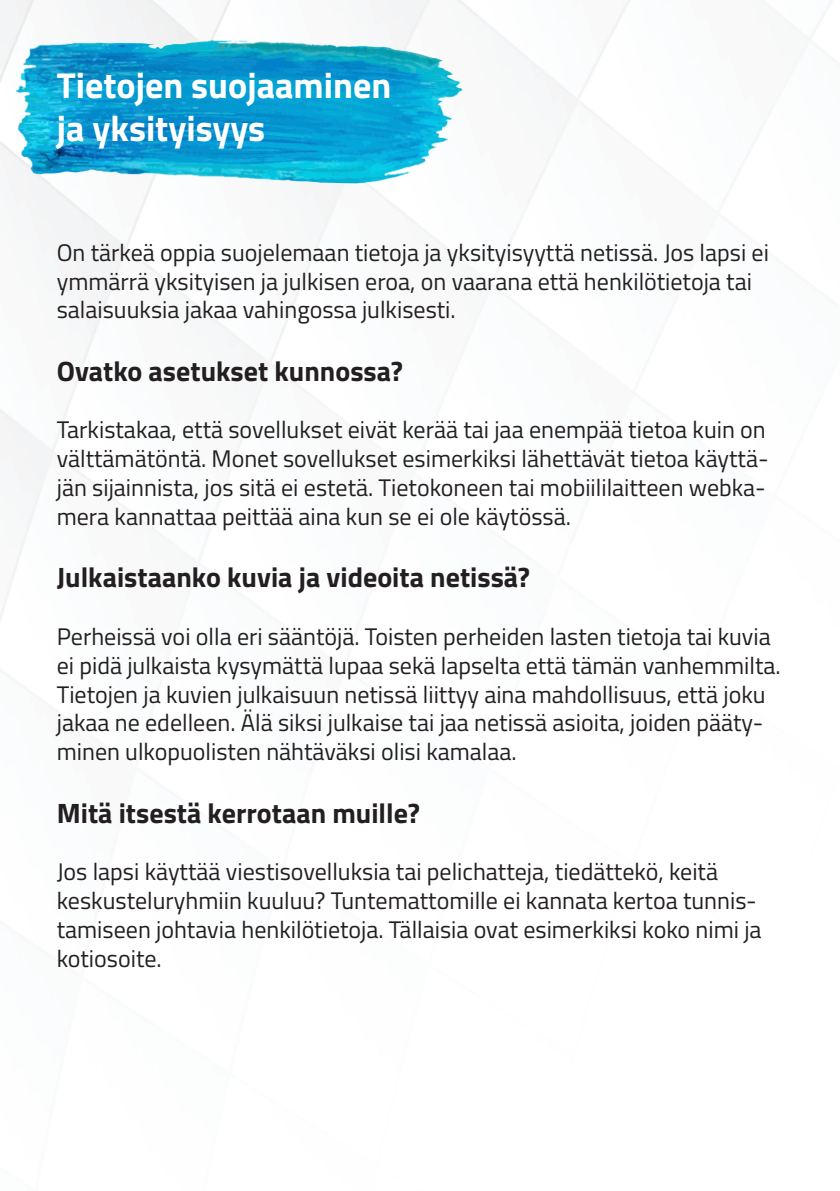
<style>
.page{position:relative;width:840px;height:1191px;background:#fff}
.page>*{position:absolute;margin:0;border:0;box-sizing:border-box;transform-origin:0 0}
.t1{font:700 36px "Titillium Web";color:#fff}
.t2{font:700 28px "Titillium Web";color:#231f20}
.t3{font:24px/28.8px "Titillium Web";color:#231f20}
</style>
<div class="page">
<img style="left:11px;top:9px;width:474px;height:198px">
<p class="t1" style="left:57px;top:57px;width:336px">Tietojen suojaaminen</p>
<p class="t1" style="left:57px;top:101px;width:210px">ja yksityisyys</p>
<p class="t3" style="left:57px;top:237px;width:713px">On tärkeä oppia suojelemaan tietoja ja yksityisyyttä netissä. Jos lapsi ei ymmärrä yksityisen ja julkisen eroa, on vaarana että henkilötietoja tai salaisuuksia jakaa vahingossa julkisesti.</p>
<p class="t2" style="left:57px;top:349px;width:347px">Ovatko asetukset kunnossa?</p>
<p class="t3" style="left:57px;top:414px;width:713px;text-align:justify">Tarkistakaa, että sovellukset eivät kerää tai jaa enempää tietoa kuin on välttämätöntä. Monet sovellukset esimerkiksi lähettävät tietoa käyttä&shy;jän sijainnista, jos sitä ei estetä. Tietokoneen tai mobiililaitteen webka&shy;mera kannattaa peittää aina kun se ei ole käytössä.</p>
<p class="t2" style="left:57px;top:556px;width:474px">Julkaistaanko kuvia ja videoita netissä?</p>
<p class="t3" style="left:57px;top:621px;width:725px">Perheissä voi olla eri sääntöjä. Toisten perheiden lasten tietoja tai kuvia ei pidä julkaista kysymättä lupaa sekä lapselta että tämän vanhemmilta.<br>Tietojen ja kuvien julkaisuun netissä liittyy aina mahdollisuus, että joku jakaa ne edelleen. Älä siksi julkaise tai jaa netissä asioita, joiden pääty&shy;minen ulkopuolisten nähtäväksi olisi kamalaa.</p>
<p class="t2" style="left:57px;top:791px;width:364px">Mitä itsestä kerrotaan muille?</p>
<p class="t3" style="left:57px;top:856px;width:706px">Jos lapsi käyttää viestisovelluksia tai pelichatteja, tiedättekö, keitä keskusteluryhmiin kuuluu? Tuntemattomille ei kannata kertoa tunnis&shy;tamiseen johtavia henkilötietoja. Tällaisia ovat esimerkiksi koko nimi ja kotiosoite.</p>
</div>
